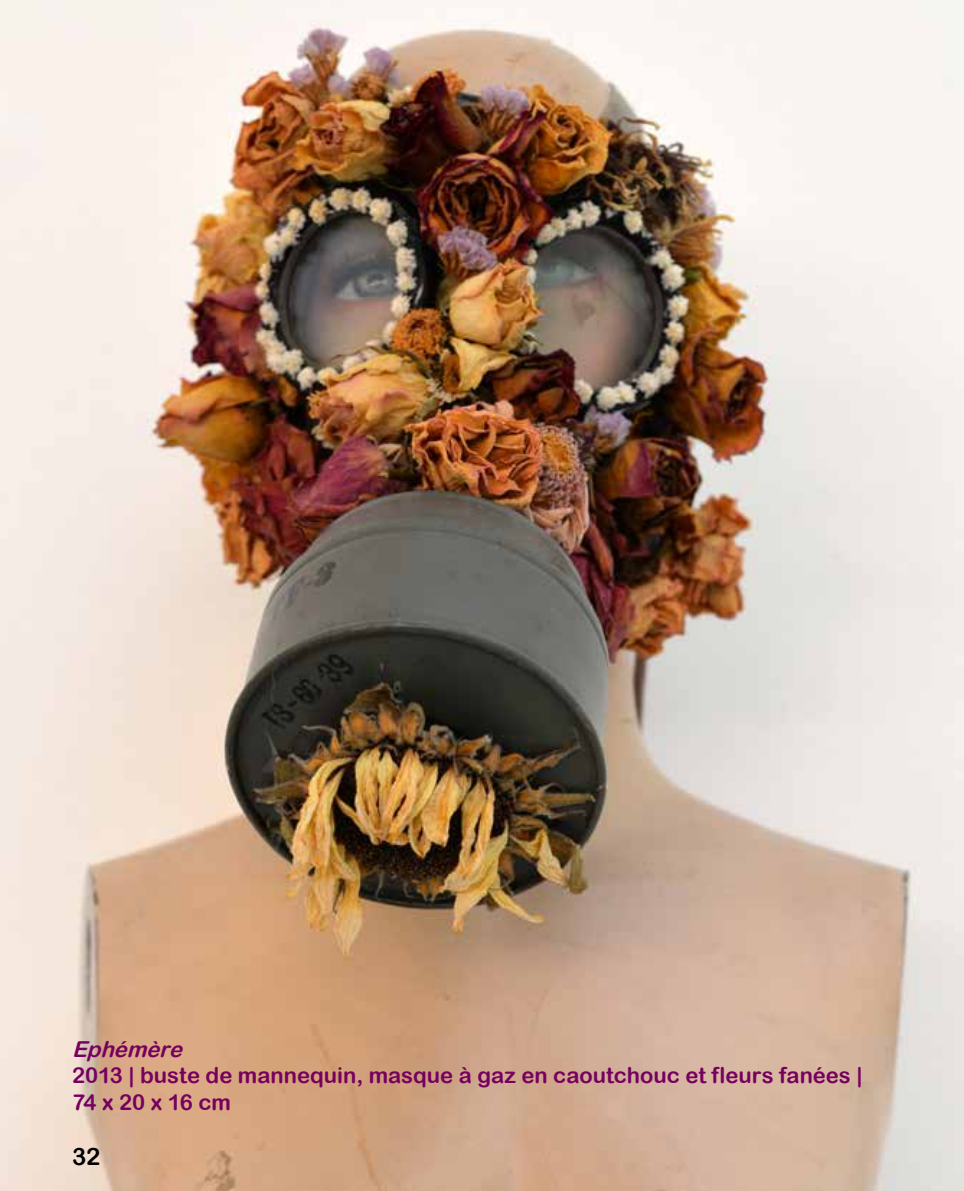
<style>
.page{position:relative;width:964px;height:1191px;background:#fff}
.page>*{position:absolute;margin:0;border:0;box-sizing:border-box;transform-origin:0 0}
.t1{font:24px "Arial Rounded MT Bold";color:#000}
.t2{font:22px/26.4px "Arial Rounded MT Bold";color:#77005f}
.t3{font:italic 22px "Arial Rounded MT Bold";color:#77005f}
</style>
<div class="page">
<img style="left:0;top:0;width:964px;height:1191px">
<p class="t3" style="left:72px;top:1036px;width:118px">Ephémère</p>
<p class="t2" style="left:72px;top:1061px;width:792px">2013 | buste de mannequin, masque à gaz en caoutchouc et fleurs fanées |<br>74 x 20 x 16 cm</p>
<p class="t1" style="left:72px;top:1142px;width:30px">32</p>
</div>
